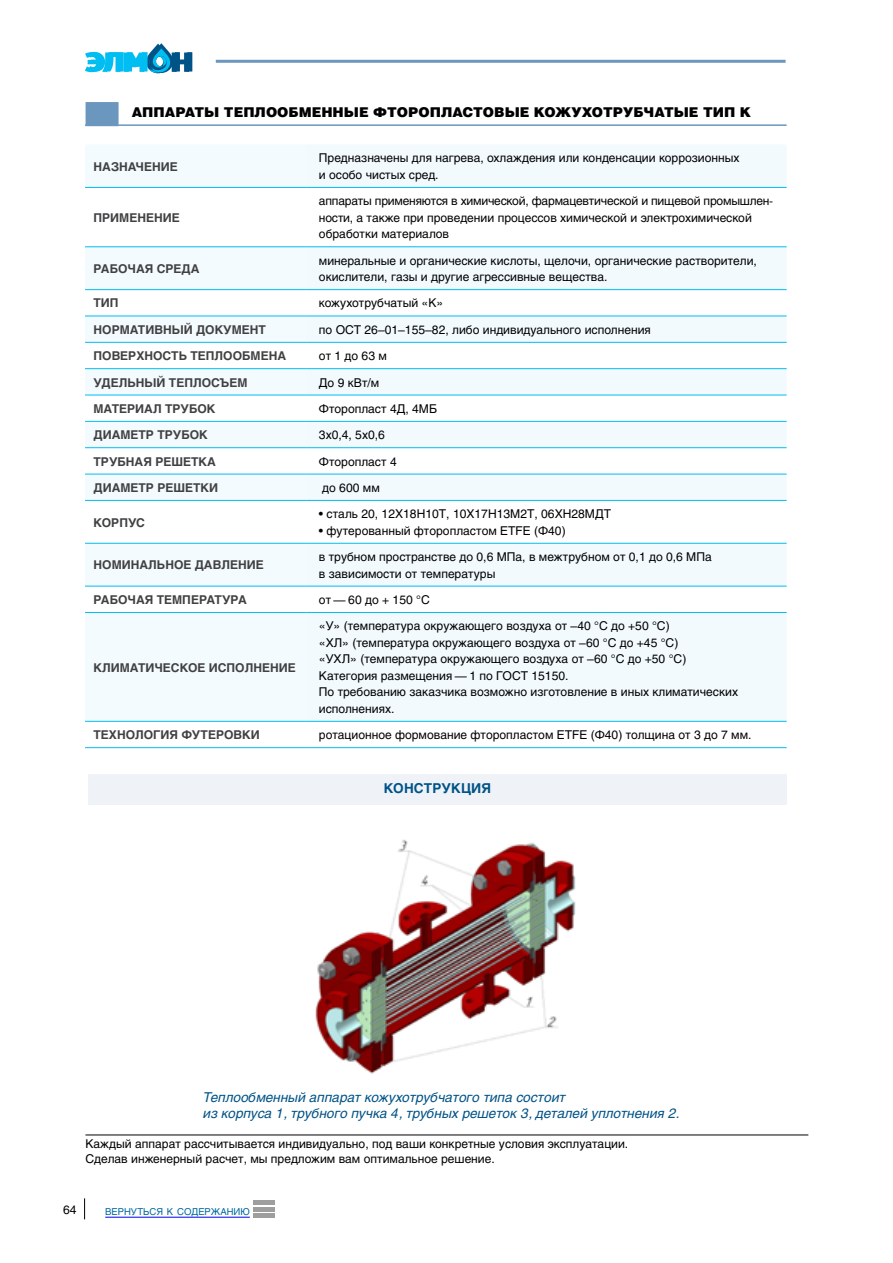
<style>
.page{position:relative;width:893px;height:1263px;background:#fff}
.page>*{position:absolute;margin:0;border:0;box-sizing:border-box;transform-origin:0 0}
.t1{font:italic 13.5px/16.5px "Helios C";color:#005387}
.t2{font:13.5px "Helios Black C";color:#000}
.t3{font:700 13.5px "Helios C";letter-spacing:.01em;color:#005387}
.t4{font:12px/16.5px "Helios C";color:#000}
.t5{font:700 12px "Helios C";color:#414042}
.t6{font:9.45px "Helios C";color:#0069a5}
</style>
<div class="page">
<hr style="left:216px;top:60px;width:570px;height:3px;background:#6b97be">
<svg style="left:84px;top:1198px;width:1px;height:21px"></svg>
<hr style="left:105px;top:1217px;width:145px;height:1px;background:#00f">
<div style="left:254px;top:1213px;width:21px;height:5px;background:#9e9e9e"></div>
<hr style="left:254px;top:1207px;width:21px;height:4px;background:#9e9e9e">
<div style="left:254px;top:1200px;width:21px;height:5px;background:#9e9e9e"></div>
<svg style="left:85px;top:43px;width:107px;height:31px"></svg>
<svg style="left:85px;top:145px;width:221px;height:576px;fill:#f4fbfe"></svg>
<svg style="left:306px;top:145px;width:481px;height:576px;fill:#f2fafe"></svg>
<hr style="left:85px;top:289px;width:221px;height:1px;background:#00bdf2">
<hr style="left:306px;top:289px;width:481px;height:1px;background:#00bdf2">
<hr style="left:85px;top:316px;width:221px;height:1px;background:#00bdf2">
<hr style="left:306px;top:316px;width:481px;height:1px;background:#00bdf2">
<hr style="left:85px;top:342px;width:221px;height:1px;background:#00bdf2">
<hr style="left:306px;top:342px;width:481px;height:1px;background:#00bdf2">
<hr style="left:85px;top:368px;width:221px;height:1px;background:#00bdf2">
<hr style="left:306px;top:368px;width:481px;height:1px;background:#00bdf2">
<hr style="left:85px;top:395px;width:221px;height:1px;background:#00bdf2">
<hr style="left:306px;top:395px;width:481px;height:1px;background:#00bdf2">
<hr style="left:85px;top:421px;width:221px;height:1px;background:#00bdf2">
<hr style="left:306px;top:421px;width:481px;height:1px;background:#00bdf2">
<hr style="left:85px;top:447px;width:221px;height:1px;background:#00bdf2">
<hr style="left:306px;top:447px;width:481px;height:1px;background:#00bdf2">
<hr style="left:85px;top:474px;width:221px;height:1px;background:#00bdf2">
<hr style="left:306px;top:474px;width:481px;height:1px;background:#00bdf2">
<hr style="left:85px;top:500px;width:221px;height:1px;background:#00bdf2">
<hr style="left:306px;top:500px;width:481px;height:1px;background:#00bdf2">
<hr style="left:85px;top:543px;width:221px;height:1px;background:#00bdf2">
<hr style="left:306px;top:543px;width:481px;height:1px;background:#00bdf2">
<hr style="left:85px;top:586px;width:221px;height:1px;background:#00bdf2">
<hr style="left:306px;top:586px;width:481px;height:1px;background:#00bdf2">
<hr style="left:85px;top:612px;width:221px;height:1px;background:#00bdf2">
<hr style="left:306px;top:612px;width:481px;height:1px;background:#00bdf2">
<hr style="left:85px;top:721px;width:221px;height:1px;background:#00bdf2">
<hr style="left:306px;top:721px;width:481px;height:1px;background:#00bdf2">
<hr style="left:306px;top:747px;width:481px;height:1px;background:#00bdf2">
<hr style="left:85px;top:246px;width:221px;height:1px;background:#00bdf2">
<hr style="left:85px;top:747px;width:221px;height:1px;background:#00bdf2">
<hr style="left:85px;top:187px;width:221px;height:1px;background:#00bdf2">
<hr style="left:306px;top:246px;width:481px;height:1px;background:#00bdf2">
<hr style="left:306px;top:187px;width:481px;height:1px;background:#00bdf2">
<div style="left:88px;top:774px;width:699px;height:31px;background:#eff3f8"></div>
<img style="left:315px;top:839px;width:261px;height:235px">
<div style="left:86px;top:102px;width:33px;height:24px;background:#6b97be"></div>
<hr style="left:85px;top:124px;width:702px;height:2px;background:#6b97be">
<hr style="left:85px;top:1134px;width:723px;height:1px;background:#000">
<p class="t2" style="left:132px;top:104px;width:621px">АППАРАТЫ ТЕПЛООБМЕННЫЕ ФТОРОПЛАСТОВЫЕ КОЖУХОТРУБЧАТЫЕ ТИП К</p>
<p class="t5" style="left:94px;top:159px;width:86px">НАЗНАЧЕНИЕ</p>
<p class="t4" style="left:319px;top:150px;width:422px">Предназначены для нагрева, охлаждения или конденсации коррозионных и особо чистых сред.</p>
<p class="t5" style="left:94px;top:210px;width:88px">ПРИМЕНЕНИЕ</p>
<p class="t4" style="left:319px;top:193px;width:455px">аппараты применяются в химической, фармацевтической и пищевой промышлен&shy;ности, а также при проведении процессов химической и электрохимической обработки материалов</p>
<p class="t5" style="left:94px;top:262px;width:107px">РАБОЧАЯ СРЕДА</p>
<p class="t4" style="left:319px;top:252px;width:439px">минеральные и органические кислоты, щелочи, органические растворители, окислители, газы и другие агрессивные вещества.</p>
<p class="t5" style="left:94px;top:296px;width:27px">ТИП</p>
<p class="t4" style="left:319px;top:295px;width:126px">кожухотрубчатый «К»</p>
<p class="t5" style="left:94px;top:323px;width:174px">НОРМАТИВНЫЙ ДОКУМЕНТ</p>
<p class="t4" style="left:319px;top:321px;width:333px">по ОСТ 26–01–155–82, либо индивидуального исполнения</p>
<p class="t5" style="left:94px;top:349px;width:194px">ПОВЕРХНОСТЬ ТЕПЛООБМЕНА</p>
<p class="t4" style="left:319px;top:348px;width:69px">от 1 до 63 м</p>
<p class="t5" style="left:94px;top:375px;width:156px">УДЕЛЬНЫЙ ТЕПЛОСЪЕМ</p>
<p class="t4" style="left:319px;top:374px;width:62px">До 9 кВт/м</p>
<p class="t5" style="left:94px;top:402px;width:123px">МАТЕРИАЛ ТРУБОК</p>
<p class="t4" style="left:319px;top:400px;width:120px">Фторопласт 4Д, 4МБ</p>
<p class="t5" style="left:94px;top:428px;width:116px">ДИАМЕТР ТРУБОК</p>
<p class="t4" style="left:319px;top:427px;width:67px">3х0,4, 5х0,6</p>
<p class="t5" style="left:94px;top:454px;width:124px">ТРУБНАЯ РЕШЕТКА</p>
<p class="t4" style="left:319px;top:453px;width:79px">Фторопласт 4</p>
<p class="t5" style="left:94px;top:481px;width:126px">ДИАМЕТР РЕШЕТКИ</p>
<p class="t4" style="left:322px;top:479px;width:59px">до 600 мм</p>
<p class="t5" style="left:94px;top:515px;width:53px">КОРПУС</p>
<p class="t4" style="left:319px;top:506px;width:294px">• сталь 20, 12Х18Н10Т, 10Х17Н13М2Т, 06ХН28МДТ</p>
<p class="t4" style="left:319px;top:522px;width:248px">• футерованный фторопластом ETFE (Ф40)</p>
<p class="t5" style="left:94px;top:558px;width:172px">НОМИНАЛЬНОЕ ДАВЛЕНИЕ</p>
<p class="t4" style="left:319px;top:548px;width:394px">в трубном пространстве до 0,6 МПа, в межтрубном от 0,1 до 0,6 МПа в зависимости от температуры</p>
<p class="t5" style="left:94px;top:593px;width:155px">РАБОЧАЯ ТЕМПЕРАТУРА</p>
<p class="t4" style="left:319px;top:591px;width:112px">от — 60 до + 150 °C</p>
<p class="t5" style="left:94px;top:660px;width:204px">КЛИМАТИЧЕСКОЕ ИСПОЛНЕНИЕ</p>
<p class="t4" style="left:319px;top:618px;width:421px">«У» (температура окружающего воздуха от –40 °C до +50 °C)<br>«ХЛ» (температура окружающего воздуха от –60 °C до +45 °C)<br>«УХЛ» (температура окружающего воздуха от –60 °C до +50 °C)<br>Категория размещения — 1 по ГОСТ 15150.<br>По требованию заказчика возможно изготовление в иных климатических исполнениях.</p>
<p class="t5" style="left:94px;top:728px;width:168px">ТЕХНОЛОГИЯ ФУТЕРОВКИ</p>
<p class="t4" style="left:319px;top:726px;width:434px">ротационное формование фторопластом ETFE (Ф40) толщина от 3 до 7 мм.</p>
<p class="t3" style="left:384px;top:781px;width:109px">КОНСТРУКЦИЯ</p>
<p class="t1" style="left:203px;top:1088px;width:478px">Теплообменный аппарат кожухотрубчатого типа состоит<br>из корпуса 1, трубного пучка 4, трубных решеток 3, деталей уплотнения 2.</p>
<p class="t4" style="left:85px;top:1136px;width:544px;line-height:15px">Каждый аппарат рассчитывается индивидуально, под ваши конкретные условия эксплуатации.<br>Сделав инженерный расчет, мы предложим вам оптимальное решение.</p>
<p class="t4" style="left:63px;top:1201px;width:15px">64</p>
<p class="t6" style="left:105px;top:1206px;width:146px">вернуться к содержанию</p>
</div>
